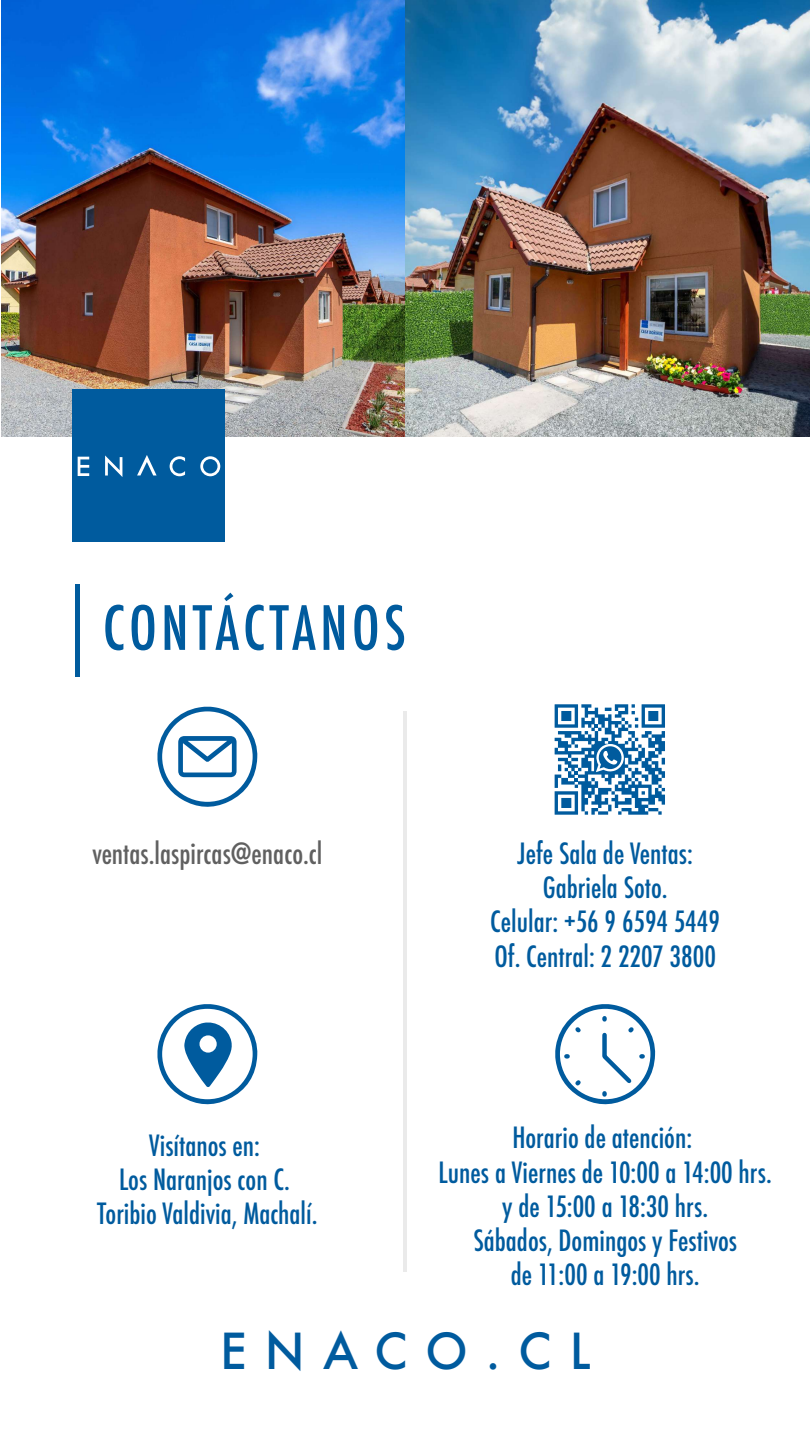
<style>
.page{position:relative;width:810px;height:1440px;background:#fff}
.page>*{position:absolute;margin:0;border:0;box-sizing:border-box;transform-origin:0 0}
.t1{font:500 condensed 59.25px "Futura";letter-spacing:.075em;color:#005b9e}
.t2{font:500 48.22px "Futura";letter-spacing:.38em;color:#005b9e}
.t3{font:500 condensed 28.5px/34.2px "Futura";color:#005b9e;text-align:center}
.t4{font:500 condensed 28.5px "Futura";color:#606060}
</style>
<div class="page">
<img style="left:2px;top:0;width:808px;height:437px">
<svg style="left:157px;top:707px;width:101px;height:100px"></svg>
<svg style="left:157px;top:1004px;width:101px;height:101px"></svg>
<svg style="left:555px;top:1004px;width:100px;height:101px"></svg>
<div style="left:75px;top:584px;width:5px;height:93px;background:#005b9d"></div>
<hr style="left:404px;top:711px;width:3px;height:560px;background:#eaeaea">
<div style="left:73px;top:390px;width:152px;height:152px;background:#005b9e"></div>
<svg style="left:105px;top:455px;width:17px;height:22px"></svg>
<svg style="left:137px;top:455px;width:20px;height:20px"></svg>
<svg style="left:200px;top:456px;width:20px;height:20px"></svg>
<svg style="left:170px;top:456px;width:15px;height:20px"></svg>
<svg style="left:78px;top:457px;width:11px;height:19px"></svg>
<svg style="left:555px;top:704px;width:110px;height:111px"></svg>
<h1 class="t1" style="left:103px;top:590px;width:304px">CONTÁCTANOS</h1>
<p class="t4" style="left:92px;top:835px;width:232px">ventas.laspircas@enaco.cl</p>
<p class="t3" style="left:490px;top:837px;width:231px">Jefe Sala de Ventas:<br>Gabriela Soto.<br>Celular: +56 9 6594 5449<br>Of. Central: 2 2207 3800</p>
<p class="t3" style="left:97px;top:1128px;width:222px">Visítanos en:<br>Los Naranjos con C.<br>Toribio Valdivia, Machalí.</p>
<p class="t3" style="left:439px;top:1121px;width:335px">Horario de atención:<br>Lunes a Viernes de 10:00 a 14:00 hrs. y de 15:00 a 18:30 hrs.<br>Sábados, Domingos y Festivos<br>de 11:00 a 19:00 hrs.</p>
<h2 class="t2" style="left:220px;top:1318px;width:372px">ENACO.CL</h2>
</div>
